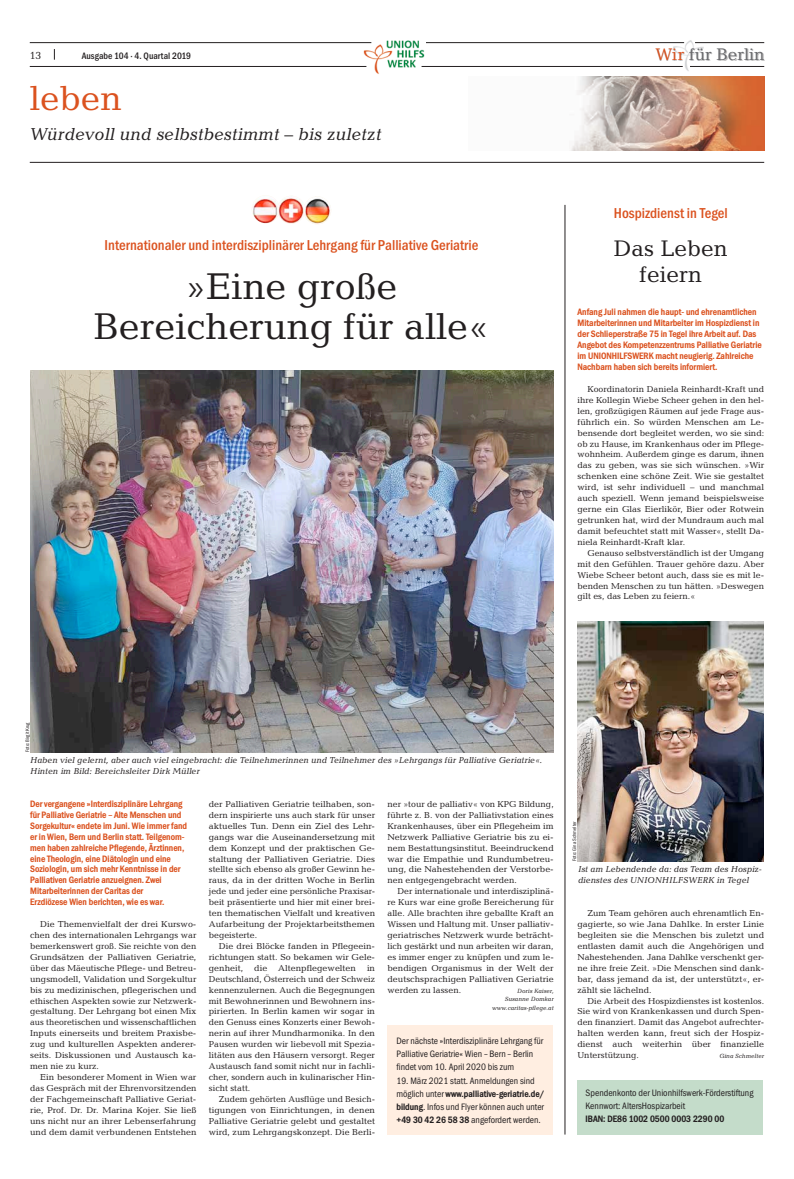
<style>
.page{position:relative;width:794px;height:1179px;background:#fff}
.page>*{position:absolute;margin:0;border:0;box-sizing:border-box;transform-origin:0 0}
.t1{font:37.62px/39.8px "Candida Std";color:#231f20;text-align:center}
.t2{font:35px "Candida Std";color:#db521f}
.t3{font:22.75px/26.2px "Candida Std";color:#231f20;text-align:center}
.t4{font:italic 17.5px "Candida Std";color:#231f20}
.t5{font:16.97px "Candida Std";color:#67686b}
.t6{font:700 14.88px "Franklin Gothic Cond";color:#db521f}
.t7{font:10.5px "Candida Std";color:#231f20}
.t8{font:800 9.62px/10.9px "Franklin Gothic Cond";color:#db521f}
.t9{font:9.62px/13.1px "Franklin Gothic Cond";color:#231f20}
.t10{font:800 9.62px "Franklin Gothic Cond";color:#231f20}
.t11{font:700 9.62px "Franklin Gothic Cond";color:#231f20}
.t12{font:8.75px/10.9px "Candida Std";color:#231f20;text-align:justify}
.t13{font:italic 8.75px/10.9px "Candida Std";color:#231f20}
.t14{font:italic 6.12px/8.8px "Candida Std";color:#231f20;text-align:right}
.t15{font:5.25px "Franklin Gothic Cond";color:#231f20}
.s1{color:#db521f}
.s2{font-weight:800}
</style>
<div class="page">
<img style="left:672px;top:40px;width:31px;height:31px">
<div style="left:655px;top:48px;width:109px;height:13px;background:#231f20;opacity:.3"></div>
<hr style="left:394px;top:42px;width:290px;height:1px;background:#231f20">
<hr style="left:695px;top:42px;width:69px;height:1px;background:#231f20">
<img style="left:362px;top:40px;width:64px;height:34px">
<hr style="left:30px;top:42px;width:341px;height:1px;background:#231f20">
<hr style="left:30px;top:66px;width:336px;height:1px;background:#231f20">
<hr style="left:421px;top:66px;width:261px;height:1px;background:#231f20">
<hr style="left:690px;top:66px;width:74px;height:1px;background:#231f20">
<img style="left:570px;top:76px;width:194px;height:75px">
<hr style="left:30px;top:162px;width:734px;height:1px;background:#231f20">
<hr style="left:565px;top:205px;width:1px;height:929px;background:#231f20">
<img style="left:577px;top:621px;width:186px;height:240px">
<div style="left:577px;top:1079px;width:186px;height:55px;background:#c4dcca"></div>
<div style="left:388px;top:1025px;width:165px;height:109px;background:#ffeee1"></div>
<img style="left:30px;top:370px;width:524px;height:382px">
<img style="left:303px;top:196px;width:28px;height:28px;border-radius:14px">
<img style="left:252px;top:195px;width:28px;height:28px;border-radius:14px">
<img style="left:277px;top:196px;width:28px;height:28px;border-radius:14px">
<p class="t7" style="left:30px;top:49px;width:13px">13</p>
<p class="t11" style="left:82px;top:50px;width:111px">Ausgabe 104 · 4. Quartal 2019</p>
<h3 class="t5" style="left:655px;top:45px;width:111px"><span class="s1">Wir</span> für Berlin</h3>
<h2 class="t2" style="left:30px;top:78px;width:94px">leben</h2>
<h3 class="t4" style="left:30px;top:124px;width:353px">Würdevoll und selbstbestimmt – bis zuletzt</h3>
<h3 class="t6" style="left:105px;top:236px;width:375px">Internationaler und interdisziplinärer Lehrgang für Palliative Geriatrie</h3>
<h1 class="t1" style="left:94px;top:266px;width:397px">»Eine große<br>Bereicherung für alle«</h1>
<h3 class="t6" style="left:614px;top:204px;width:115px">Hospizdienst in Tegel</h3>
<h3 class="t3" style="left:614px;top:235px;width:115px">Das Leben feiern</h3>
<p class="t8" style="left:577px;top:307px;width:186px">Anfang Juli nahmen die haupt- und ehrenamtlichen Mitarbeiterinnen und Mitarbeiter im Hospizdienst in der Schlieperstraße 75 in Tegel ihre Arbeit auf. Das Angebot des Kompetenzzentrums Palliative Geriatrie im UNIONHILFSWERK macht neugierig. Zahlreiche Nachbarn haben sich bereits informiert.</p>
<p class="t12" style="left:577px;top:383px;width:188px;text-indent:10px">Koordinatorin Daniela Reinhardt-Kraft und ihre Kollegin Wiebe Scheer gehen in den hel&shy;len, großzügigen Räumen auf jede Frage aus&shy;führlich ein. So würden Menschen am Le&shy;bensende dort begleitet werden, wo sie sind: ob zu Hause, im Krankenhaus oder im Pflege&shy;wohnheim. Außerdem ginge es darum, ihnen das zu geben, was sie sich wünschen. »Wir schenken eine schöne Zeit. Wie sie gestaltet wird, ist sehr individuell – und manchmal auch speziell. Wenn jemand beispielsweise gerne ein Glas Eierlikör, Bier oder Rotwein getrunken hat, wird der Mundraum auch mal damit befeuchtet statt mit Wasser«, stellt Da&shy;niela Reinhardt-Kraft klar.</p>
<p class="t12" style="left:577px;top:547px;width:188px;text-indent:10px">Genauso selbstverständlich ist der Umgang mit den Gefühlen. Trauer gehöre dazu. Aber Wiebe Scheer betont auch, dass sie es mit le&shy;benden Menschen zu tun hätten. »Deswegen gilt es, das Leben zu feiern.«</p>
<p class="t15" style="left:25px;top:752px;width:32px;rotate:-90deg">Foto: Birgit Krug</p>
<p class="t13" style="left:30px;top:754px;width:513px">Haben viel gelernt, aber auch viel eingebracht: die Teilnehmerinnen und Teilnehmer des »Lehrgangs für Palliative Geriatrie«.<br>Hinten im Bild: Bereichsleiter Dirk Müller</p>
<p class="t8" style="left:30px;top:798px;width:158px">Der vergangene »Interdisziplinäre Lehrgang für Palliative Geriatrie – Alte Menschen und Sorgekultur« endete im Juni. Wie immer fand er in Wien, Bern und Berlin statt. Teilgenom&shy;men haben zahlreiche Pflegende, Ärztinnen, eine Theologin, eine Diätologin und eine Soziologin, um sich mehr Kenntnisse in der Palliativen Geriatrie anzueignen. Zwei Mitarbeiterinnen der Caritas der<br>Erzdiözese Wien berichten, wie es war.</p>
<p class="t12" style="left:30px;top:918px;width:168px;text-indent:10px">Die Themenvielfalt der drei Kurswo&shy;chen des internationalen Lehrgangs war bemerkenswert groß. Sie reichte von den Grundsätzen der Palliativen Geriatrie, über das Mäeutische Pflege- und Betreu&shy;ungsmodell, Validation und Sorgekultur bis zu medizinischen, pflegerischen und ethischen Aspekten sowie zur Netzwerk&shy;gestaltung. Der Lehrgang bot einen Mix aus theoretischen und wissenschaftlichen Inputs einerseits und breitem Praxisbe&shy;zug und kulturellen Aspekten anderer&shy;seits. Diskussionen und Austausch ka&shy;men nie zu kurz.</p>
<p class="t12" style="left:30px;top:1071px;width:168px;text-indent:10px">Ein besonderer Moment in Wien war das Gespräch mit der Ehrenvorsitzenden der Fachgemeinschaft Palliative Geriat&shy;rie, Prof. Dr. Dr. Marina Kojer. Sie ließ uns nicht nur an ihrer Lebenserfahrung und dem damit verbundenen Entstehen</p>
<p class="t12" style="left:209px;top:798px;width:168px">der Palliativen Geriatrie teilhaben, son&shy;dern inspirierte uns auch stark für unser aktuelles Tun. Denn ein Ziel des Lehr&shy;gangs war die Auseinandersetzung mit dem Konzept und der praktischen Ge&shy;staltung der Palliativen Geriatrie. Dies stellte sich ebenso als großer Gewinn he&shy;raus, da in der dritten Woche in Berlin jede und jeder eine persönliche Praxisar&shy;beit präsentierte und hier mit einer brei&shy;ten thematischen Vielfalt und kreativen Aufarbeitung der Projektarbeitsthemen begeisterte.</p>
<p class="t12" style="left:209px;top:940px;width:168px;text-indent:10px">Die drei Blöcke fanden in Pflegeein&shy;richtungen statt. So bekamen wir Gele&shy;genheit,</p>
<p class="t12" style="left:254px;top:962px;width:15px">die</p>
<p class="t12" style="left:278px;top:962px;width:79px">Altenpflegewelten</p>
<p class="t12" style="left:209px;top:962px;width:168px;text-indent:158px">in Deutschland, Österreich und der Schweiz kennenzulernen. Auch die Begegnungen mit Bewohnerinnen und Bewohnern ins&shy;pirierten. In Berlin kamen wir sogar in den Genuss eines Konzerts einer Bewoh&shy;nerin auf ihrer Mundharmonika. In den Pausen wurden wir liebevoll mit Spezia&shy;litäten aus den Häusern versorgt. Reger Austausch fand somit nicht nur in fachli&shy;cher, sondern auch in kulinarischer Hin&shy;sicht statt.</p>
<p class="t12" style="left:209px;top:1093px;width:168px;text-indent:10px">Zudem gehörten Ausflüge und Besich&shy;tigungen von Einrichtungen, in denen Palliative Geriatrie gelebt und gestaltet wird, zum Lehrgangskonzept. Die Berli-</p>
<p class="t12" style="left:387px;top:798px;width:168px">ner »tour de palliativ« von KPG Bildung, führte z. B. von der Palliativstation eines Krankenhauses, über ein Pflegeheim im Netzwerk Palliative Geriatrie bis zu ei&shy;nem Bestattungsinstitut. Beeindruckend war die Empathie und Rundumbetreu&shy;ung, die Nahestehenden der Verstorbe&shy;nen entgegengebracht werden.</p>
<p class="t12" style="left:387px;top:885px;width:168px;text-indent:10px">Der internationale und interdisziplinä&shy;re Kurs war eine große Bereicherung für alle. Alle brachten ihre geballte Kraft an Wissen und Haltung mit. Unser palliativ&shy;geriatrisches Netzwerk wurde beträcht&shy;lich gestärkt und nun arbeiten wir daran, es immer enger zu knüpfen und zum le&shy;bendigen Organismus in der Welt der deutschsprachigen Palliativen Geriatrie werden zu lassen.</p>
<p class="t14" style="left:492px;top:985px;width:63px">Doris Kaiser,<br>Susanne Domkar www.caritas-pflege.at</p>
<p class="t9" style="left:396px;top:1034px;width:148px">Der nächste »Interdisziplinäre Lehrgang für<br>Palliative Geriatrie« Wien – Bern – Berlin findet vom 10. April 2020 bis zum</p>
<p class="t9" style="left:396px;top:1073px;width:149px">19. März 2021 statt. Anmeldungen sind möglich unter <span class="s2">www.palliative-geriatrie.de/ bildung</span>. Infos und Flyer können auch unter <span class="s2">+49 30 42 26 58 38</span> angefordert werden.</p>
<p class="t15" style="left:571px;top:861px;width:41px;rotate:-90deg">Foto: Gina Schmelter</p>
<p class="t13" style="left:578px;top:863px;width:185px">Ist am Lebendende da: das Team des Hospiz&shy;dienstes des UNIONHILFSWERK in Tegel</p>
<p class="t12" style="left:577px;top:907px;width:188px;text-indent:10px">Zum Team gehören auch ehrenamtlich En&shy;gagierte, so wie Jana Dahlke. In erster Linie begleiten sie die Menschen bis zuletzt und entlasten damit auch die Angehörigen und Nahestehenden. Jana Dahlke verschenkt ger&shy;ne ihre freie Zeit. »Die Menschen sind dank&shy;bar, dass jemand da ist, der unterstützt«, er&shy;zählt sie lächelnd.</p>
<p class="t12" style="left:577px;top:994px;width:188px;text-indent:10px">Die Arbeit des Hospizdienstes ist kostenlos.<br>Sie wird von Krankenkassen und durch Spen&shy;den finanziert. Damit das Angebot aufrechter&shy;halten werden kann, freut sich der Hospiz&shy;dienst auch weiterhin über finanzielle Unterstützung.</p>
<p class="t14" style="left:719px;top:1051px;width:46px">Gina Schmelter</p>
<p class="t9" style="left:585px;top:1086px;width:169px">Spendenkonto der Unionhilfswerk-Förderstiftung<br>Kennwort: AltersHospizarbeit</p>
<p class="t10" style="left:585px;top:1113px;width:140px">IBAN: DE86 1002 0500 0003 2290 00</p>
</div>
